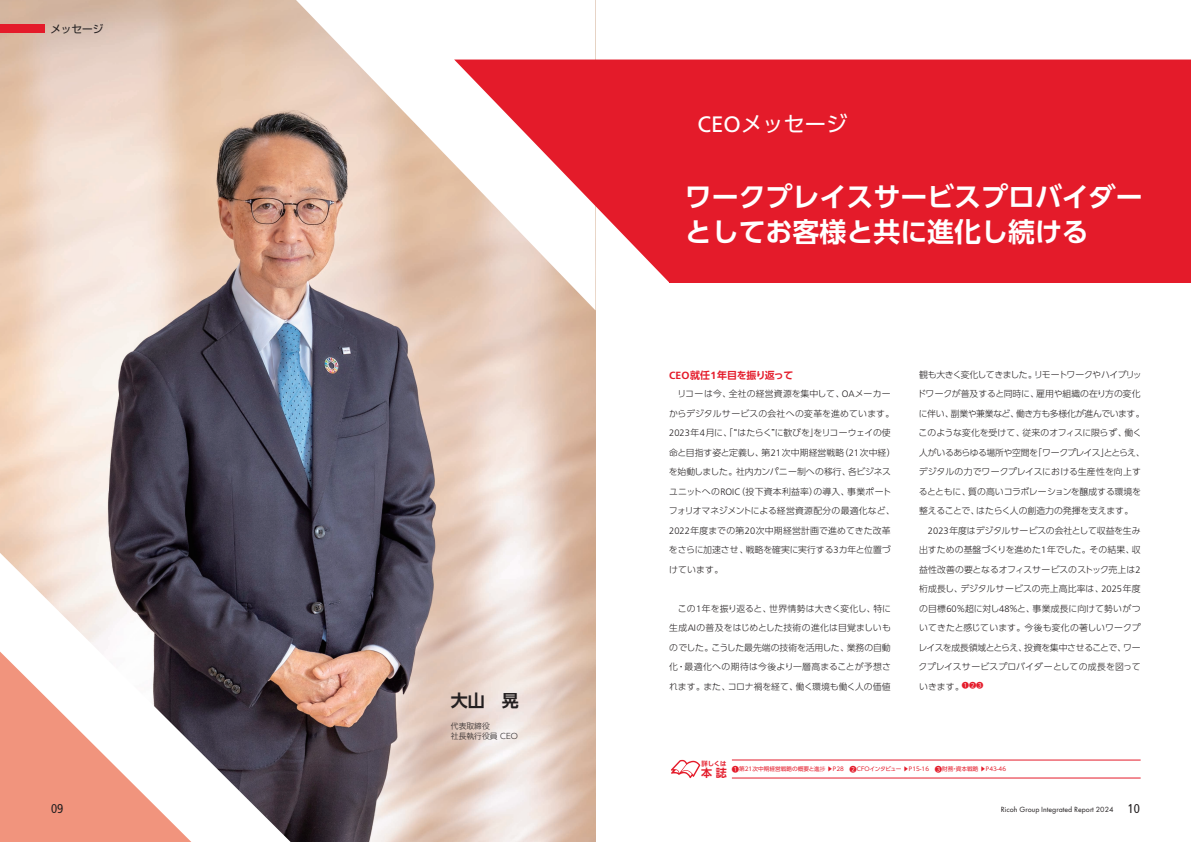
<style>
.page{position:relative;width:1191px;height:842px;background:#fff}
.page>*{position:absolute;margin:0;border:0;box-sizing:border-box;transform-origin:0 0}
.t1{font:700 26.9px/35.4px "UD Shin Go Pr 6 De";color:#fff}
.t2{font:21.3px "UD Shin Go Pr 6";color:#fff}
.t3{font:700 17px "UD Shin Go Pr 6 De";color:#231f20}
.t4{font:condensed 12.8px "Frutiger LT Std";color:#231f20}
.t5{font:700 11px "UD Shin Go Pr 6 De";color:#e41b2a}
.t6{font:10.6px "Shin Go Pro";color:#231f20}
.t7{font:700 9.9px "UD Shin Go Pr 6 De";letter-spacing:-.02em;color:#e41b2a}
.t8{font:300 8.9px/19.5px "UD Shin Go Pr 6";letter-spacing:-.01em;color:#231f20}
.t9{font:7.8px "Futura PT";color:#231f20}
.t10{font:300 7.8px/9.9px "UD Shin Go Pr 6";color:#231f20}
.t11{font:700 6.4px "UD Shin Go Pr 6 De";color:#e41b2a}
.t12{font:5.7px "UD Shin Go Pr 6";color:#e41b2a}
.s1{font-family:"Frutiger LT Std";font-size:22.3px}
.s2{font-family:"Frutiger LT Std";font-size:10.4px}
.s3{font-family:"Frutiger LT Std";font-size:9.3px}
.s4{font-size:7.3px}
.s5{font-weight:300}
.s6{font-family:"Frutiger LT Std";font-stretch:condensed;font-size:12.8px}
</style>
<div class="page">
<img style="left:0;top:0;width:595px;height:842px">
<svg style="left:0;top:553px;width:291px;height:289px"></svg>
<svg style="left:0;top:651px;width:191px;height:191px"></svg>
<svg style="left:296px;top:0;width:299px;height:310px"></svg>
<svg style="left:454px;top:60px;width:737px;height:223px;fill:#e41b2a"></svg>
<div style="left:669px;top:146px;width:522px;height:137px;background:#e41b2a"></div>
<div style="left:0;top:24px;width:45px;height:9px;background:#e41b2a"></div>
<hr style="left:732px;top:760px;width:408px;height:1px;background:#e41b2a">
<hr style="left:732px;top:778px;width:408px;height:1px;background:#e41b2a">
<svg style="left:671px;top:760px;width:29px;height:18px"></svg>
<p class="t6" style="left:50px;top:20px;width:55px">メッセージ</p>
<h3 class="t3" style="left:451px;top:686px;width:70px">大山　晃</h3>
<p class="t10" style="left:451px;top:720px;width:69px">代表取締役　<br>社長執行役員 CEO</p>
<h2 class="t2" style="left:697px;top:107px;width:151px"><span class="s1">CEO</span>メッセージ</h2>
<h1 class="t1" style="left:685px;top:178px;width:459px">ワークプレイスサービスプロバイダーとしてお客様と共に進化し続ける</h1>
<p class="t7" style="left:669px;top:367px;width:126px"><span class="s2">CEO</span>就任<span class="s2">1</span>年目を振り返って</p>
<p class="t8" style="left:669px;top:384px;width:228px">　リコーは今、全社の経営資源を集中して、<span class="s3">OA</span>メーカーからデジタルサービスの会社への変革を進めています。<br><span class="s3">2023</span>年<span class="s3">4</span>月に、「“はたらく”に歓びを」をリコーウェイの使命と目指す姿と定義し、第<span class="s3">21</span>次中期経営戦略（<span class="s3">21</span>次中経）を始動しました。社内カンパニー制への移行、各ビジネスユニットへの<span class="s3">ROIC</span>（投下資本利益率）の導入、事業ポートフォリオマネジメントによる経営資源配分の最適化など、<br><span class="s3">2022</span>年度までの第<span class="s3">20</span>次中期経営計画で進めてきた改革をさらに加速させ、戦略を確実に実行する<span class="s3">3</span>カ年と位置づけています。</p>
<p class="t8" style="left:669px;top:598px;width:223px;text-align:justify">　この<span class="s3">1</span>年を振り返ると、世界情勢は大きく変化し、特に生成<span class="s3">AI</span>の普及をはじめとした技術の進化は目覚ましいものでした。こうした最先端の技術を活用した、業務の自動化・最適化への期待は今後より一層高まることが予想されます。また、コロナ禍を経て、働く環境も働く人の価値</p>
<p class="t8" style="left:917px;top:364px;width:229px">観も大きく変化してきました。リモートワークやハイブリッドワークが普及すると同時に、雇用や組織の在り方の変化に伴い、副業や兼業など、働き方も多様化が進んでいます。このような変化を受けて、従来のオフィスに限らず、働く人がいるあらゆる場所や空間を「ワークプレイス」ととらえ、デジタルの力でワークプレイスにおける生産性を向上するとともに、質の高いコラボレーションを醸成する環境を整えることで、はたらく人の創造力の発揮を支えます。</p>
<p class="t8" style="left:918px;top:520px;width:224px;text-align:justify;text-indent:10px"><span class="s3">2023</span>年度はデジタルサービスの会社として収益を生み出すための基盤づくりを進めた<span class="s3">1</span>年でした。その結果、収益性改善の要となるオフィスサービスのストック売上は<span class="s3">2</span>桁成長し、デジタルサービスの売上高比率は、<span class="s3">2025</span>年度の目標<span class="s3">60</span>％超に対し<span class="s3">48</span>％と、事業成長に向けて勢いがついてきたと感じています。今後も変化の著しいワークプレイスを成長領域ととらえ、投資を集中させることで、ワークプレイスサービスプロバイダーとしての成長を図っていきます。<sup>❶❷❸</sup></p>
<p class="t11" style="left:701px;top:758px;width:27px">詳しくは</p>
<p class="t5" style="left:701px;top:764px;width:27px">本 誌</p>
<p class="t12" style="left:732px;top:764px;width:276px"><span class="s4">❶</span>第21次中期経営戦略の概要と進<span class="s5">捗</span> ▶P28　<span class="s4">❷</span>CFOインタビュー ▶P15-16　<span class="s4">❸</span>財務・資本戦略 ▶P43-46</p>
<h3 class="t4" style="left:51px;top:801px;width:14px">09</h3>
<p class="t9" style="left:1001px;top:804px;width:140px">Ricoh Group Integrated Report 2024 <span class="s6">10</span></p>
</div>
